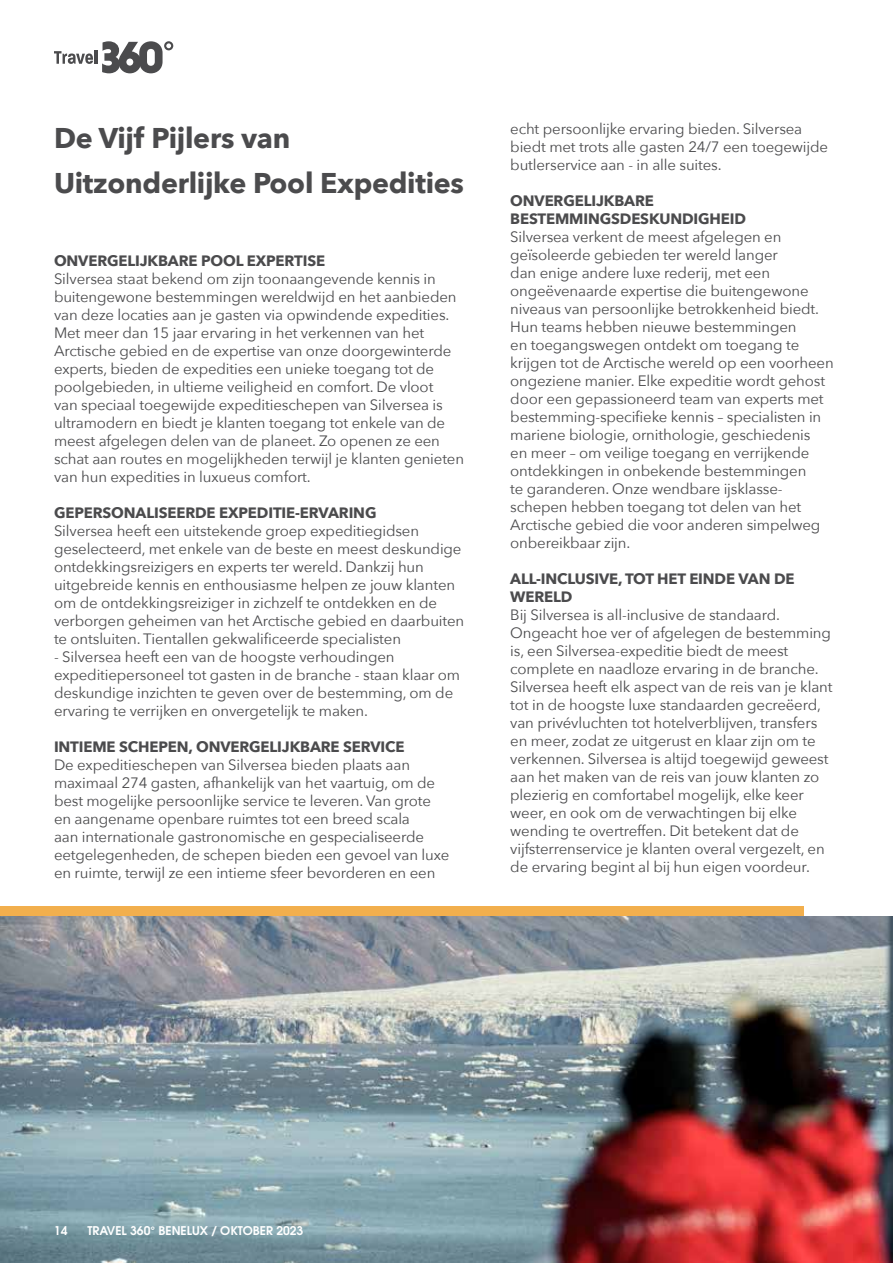
<style>
.page{position:relative;width:893px;height:1263px;background:#fff}
.page>*{position:absolute;margin:0;border:0;box-sizing:border-box;transform-origin:0 0}
.t1{font:700 28.5px/45px "Avenir Next";letter-spacing:-.01em;color:#4b4b4d}
.t2{font:15px/18px "Avenir Next";letter-spacing:-.01em;color:#4b4b4d}
.t3{font:700 15px/18px "Avenir Next";letter-spacing:-.01em;color:#4b4b4d}
.t4{font:600 12px "Avant Garde LT";color:#fff}
</style>
<div class="page">
<hr style="left:892px;top:657px;width:1px;height:606px;background:#4b4b4d">
<div style="left:0;top:906px;width:804px;height:42px;background:#f2af4d"></div>
<img style="left:0;top:916px;width:893px;height:347px">
<svg style="left:54px;top:51px;width:39px;height:13px"></svg>
<hr style="left:95px;top:50px;width:3px;height:14px;background:#4b4b4d">
<svg style="left:102px;top:41px;width:71px;height:32px"></svg>
<h1 class="t1" style="left:54px;top:115px;width:412px">De Vijf Pijlers van<br>Uitzonderlijke Pool Expedities</h1>
<p class="t2" style="left:510px;top:119px;width:319px">echt persoonlijke ervaring bieden. Silversea biedt met trots alle gasten 24/7 een toegewijde butlerservice aan - in alle suites.</p>
<p class="t3" style="left:510px;top:192px;width:237px">ONVERGELIJKBARE<br>BESTEMMINGSDESKUNDIGHEID</p>
<p class="t2" style="left:510px;top:227px;width:325px">Silversea verkent de meest afgelegen en geïsoleerde gebieden ter wereld langer<br>dan enige andere luxe rederij, met een ongeëvenaarde expertise die buitengewone niveaus van persoonlijke betrokkenheid biedt.<br>Hun teams hebben nieuwe bestemmingen<br>en toegangswegen ontdekt om toegang te krijgen tot de Arctische wereld op een voorheen ongeziene manier. Elke expeditie wordt gehost door een gepassioneerd team van experts met bestemming-specifieke kennis – specialisten in mariene biologie, ornithologie, geschiedenis<br>en meer – om veilige toegang en verrijkende ontdekkingen in onbekende bestemmingen<br>te garanderen. Onze wendbare ijsklasse&shy;schepen hebben toegang tot delen van het Arctische gebied die voor anderen simpelweg onbereikbaar zijn.</p>
<p class="t3" style="left:510px;top:570px;width:286px">ALL-INCLUSIVE, TOT HET EINDE VAN DE<br>WERELD</p>
<p class="t2" style="left:510px;top:605px;width:324px">Bij Silversea is all-inclusive de standaard.<br>Ongeacht hoe ver of afgelegen de bestemming is, een Silversea-expeditie biedt de meest complete en naadloze ervaring in de branche.<br>Silversea heeft elk aspect van de reis van je klant tot in de hoogste luxe standaarden gecreëerd, van privévluchten tot hotelverblijven, transfers en meer, zodat ze uitgerust en klaar zijn om te verkennen. Silversea is altijd toegewijd geweest aan het maken van de reis van jouw klanten zo plezierig en comfortabel mogelijk, elke keer weer, en ook om de verwachtingen bij elke wending te overtreffen. Dit betekent dat de vijfsterrenservice je klanten overal vergezelt, en de ervaring begint al bij hun eigen voordeur.</p>
<p class="t3" style="left:54px;top:251px;width:273px">ONVERGELIJKBARE POOL EXPERTISE</p>
<p class="t2" style="left:54px;top:269px;width:412px">Silversea staat bekend om zijn toonaangevende kennis in buitengewone bestemmingen wereldwijd en het aanbieden van deze locaties aan je gasten via opwindende expedities.<br>Met meer dan 15 jaar ervaring in het verkennen van het Arctische gebied en de expertise van onze doorgewinterde experts, bieden de expedities een unieke toegang tot de poolgebieden, in ultieme veiligheid en comfort. De vloot<br>van speciaal toegewijde expeditieschepen van Silversea is ultramodern en biedt je klanten toegang tot enkele van de meest afgelegen delen van de planeet. Zo openen ze een schat aan routes en mogelijkheden terwijl je klanten genieten van hun expedities in luxueus comfort.</p>
<p class="t3" style="left:54px;top:503px;width:324px">GEPERSONALISEERDE EXPEDITIE-ERVARING</p>
<p class="t2" style="left:54px;top:521px;width:412px">Silversea heeft een uitstekende groep expeditiegidsen geselecteerd, met enkele van de beste en meest deskundige ontdekkingsreizigers en experts ter wereld. Dankzij hun uitgebreide kennis en enthousiasme helpen ze jouw klanten om de ontdekkingsreiziger in zichzelf te ontdekken en de verborgen geheimen van het Arctische gebied en daarbuiten te ontsluiten. Tientallen gekwalificeerde specialisten</p>
<p class="t2" style="left:54px;top:647px;width:408px">- Silversea heeft een van de hoogste verhoudingen expeditiepersoneel tot gasten in de branche - staan klaar om deskundige inzichten te geven over de bestemming, om de ervaring te verrijken en onvergetelijk te maken.</p>
<p class="t3" style="left:54px;top:737px;width:352px">INTIEME SCHEPEN, ONVERGELIJKBARE SERVICE</p>
<p class="t2" style="left:54px;top:755px;width:397px">De expeditieschepen van Silversea bieden plaats aan maximaal 274 gasten, afhankelijk van het vaartuig, om de best mogelijke persoonlijke service te leveren. Van grote en aangename openbare ruimtes tot een breed scala<br>aan internationale gastronomische en gespecialiseerde eetgelegenheden, de schepen bieden een gevoel van luxe en ruimte, terwijl ze een intieme sfeer bevorderen en een</p>
<p class="t4" style="left:54px;top:1222px;width:15px">14</p>
<p class="t4" style="left:88px;top:1222px;width:217px">TRAVEL 360° BENELUX / OKTOBER 2023</p>
</div>
